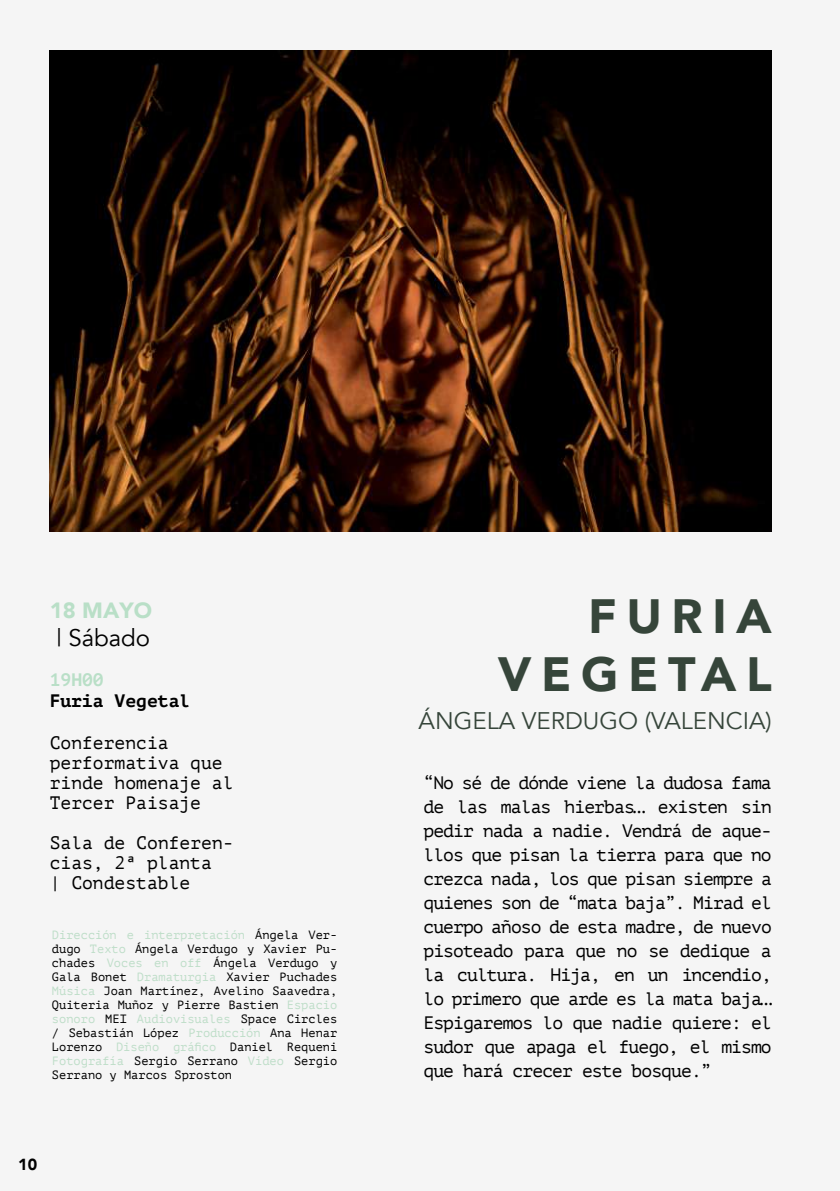
<style>
.page{position:relative;width:840px;height:1191px;background:#fff}
.page>*{position:absolute;margin:0;border:0;box-sizing:border-box;transform-origin:0 0}
.t1{font:900 48px/57.6px "Avenir";letter-spacing:.2em;color:#36453a;text-align:right}
.t2{font:24px "Avenir";color:#36453a}
.t3{font:24px "Avenir";color:#000}
.t4{font:900 22px "Avenir";color:#b9dfc7}
.t5{font:18px/24px "PT Mono";color:#000}
.t6{font:700 18px "PT Mono";color:#000}
.t7{font:700 18px "PT Mono";color:#b9dfc7}
.t8{font:900 16px "Avenir";color:#000}
.t9{font:12px/14px "PT Mono";color:#000;text-align:justify}
.s1{color:#bfdec9}
</style>
<div class="page">
<div style="left:0;top:0;width:839px;height:1191px;background:#f5f5f5"></div>
<img style="left:50px;top:51px;width:721px;height:481px">
<p class="t4" style="left:50px;top:591px;width:104px">18 MAYO</p>
<h2 class="t3" style="left:56px;top:624px;width:95px">| Sábado</h2>
<p class="t7" style="left:50px;top:668px;width:55px">19H00</p>
<p class="t6" style="left:50px;top:690px;width:142px">Furia Vegetal</p>
<p class="t5" style="left:50px;top:732px;width:185px;line-height:20px">Conferencia performativa que rinde homenaje al<br>Tercer Paisaje</p>
<p class="t5" style="left:50px;top:832px;width:185px;line-height:20px">Sala de Conferen&shy;cias, 2ª planta<br>| Condestable</p>
<p class="t9" style="left:52px;top:928px;width:287px"><span class="s1">Dirección e interpretación</span> Ángela Ver&shy;dugo <span class="s1">Texto</span> Ángela Verdugo y Xavier Pu&shy;chades <span class="s1">Voces en off</span> Ángela Verdugo y Gala Bonet <span class="s1">Dramaturgia</span> Xavier Puchades <span class="s1">Música</span> Joan Martínez, Avelino Saavedra, Quiteria Muñoz y Pierre Bastien <span class="s1">Espacio sonoro</span> MEI <span class="s1">Audiovisuales</span> Space Circles / Sebastián López <span class="s1">Producción</span> Ana Henar Lorenzo <span class="s1">Diseño gráfico</span> Daniel Requeni <span class="s1">Fotografía</span> Sergio Serrano <span class="s1">Vídeo</span> Sergio Serrano y Marcos Sproston</p>
<p class="t8" style="left:18px;top:1150px;width:20px">10</p>
<h1 class="t1" style="left:497px;top:586px;width:275px">FURIA<br>VEGETAL</h1>
<h2 class="t2" style="left:418px;top:706px;width:354px">ÁNGELA VERDUGO (VALENCIA)</h2>
<p class="t5" style="left:423px;top:771px;width:350px;text-align:justify">“No sé de dónde viene la dudosa fama de las malas hierbas… existen sin pedir nada a nadie. Vendrá de aque&shy;llos que pisan la tierra para que no crezca nada, los que pisan siempre a quienes son de “mata baja”. Mirad el cuerpo añoso de esta madre, de nuevo pisoteado para que no se dedique a la cultura. Hija, en un incendio, lo primero que arde es la mata baja… Espigaremos lo que nadie quiere: el sudor que apaga el fuego, el mismo que hará crecer este bosque.”</p>
</div>
